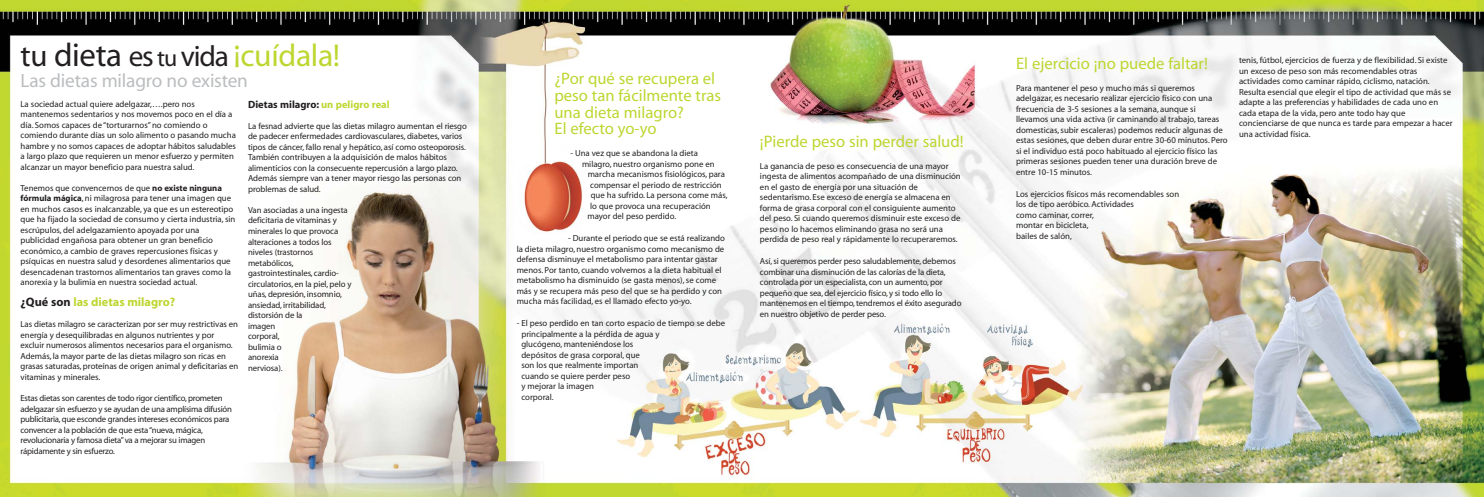
<style>
.page{position:relative;width:1484px;height:497px;background:#fff}
.page>*{position:absolute;margin:0;border:0;box-sizing:border-box;transform-origin:0 0}
.t1{font:31.68px "Myriad";letter-spacing:-.01em;color:#bed630}
.t2{font:19.25px "Myriad";letter-spacing:-.01em;color:#bbbdbf}
.t3{font:16.62px/16.6px "Myriad";color:#bed630}
.t4{font:700 12.25px "Myriad";color:#bed630}
.t5{font:700 10.5px "Myriad";color:#231f20}
.t6{font:8.75px/10.5px "Myriad";color:#231f20}
.t7{font:8.75px/10.5px "Myriad";letter-spacing:-.025em;color:#231f20}
.s1{font-size:30.97px;color:#231f20}
.s2{font-size:32.81px;color:#231f20}
.s3{font-size:29.31px;color:#231f20}
.s4{font-size:23.97px;color:#231f20}
.s5{font-weight:700}
.s6{color:#231f20}
.s7{color:#bed630}
</style>
<div class="page">
<img style="left:0;top:0;width:1484px;height:496px">
<h1 class="t1" style="left:21px;top:43px;width:321px"><span class="s1">tu</span> <span class="s2">dieta</span> <span class="s3">es</span><span class="s4">tu</span> <span class="s3">vida</span> ¡cuídala!</h1>
<h2 class="t2" style="left:21px;top:73px;width:229px">Las dietas milagro no existen</h2>
<p class="t6" style="left:21px;top:99px;width:217px">La sociedad actual quiere adelgazar,….pero nos mantenemos sedentarios y nos movemos poco en el día a día. Somos capaces de “torturarnos” no comiendo o comiendo durante días un solo alimento o pasando mucha hambre y no somos capaces de adoptar hábitos saludables a largo plazo que requieren un menor esfuerzo y permiten alcanzar un mayor beneficio para nuestra salud.</p>
<p class="t6" style="left:21px;top:183px;width:216px">Tenemos que convencernos de que <span class="s5">no existe ninguna fórmula mágica</span>, ni milagrosa para tener una imagen que en muchos casos es inalcanzable, ya que es un estereotipo que ha fijado la sociedad de consumo y cierta industria, sin escrúpulos, del adelgazamiento apoyada por una publicidad engañosa para obtener un gran beneficio económico, a cambio de graves repercusiones físicas y psíquicas en nuestra salud y desordenes alimentarios que desencadenan trastornos alimentarios tan graves como la anorexia y la bulimia en nuestra sociedad actual.</p>
<h3 class="t4" style="left:21px;top:297px;width:156px"><span class="s6">¿Qué son</span> las dietas milagro?</h3>
<p class="t6" style="left:21px;top:319px;width:219px">Las dietas milagro se caracterizan por ser muy restrictivas en energía y desequilibradas en algunos nutrientes y por excluir numerosos alimentos necesarios para el organismo.<br>Además, la mayor parte de las dietas milagro son ricas en grasas saturadas, proteínas de origen animal y deficitarias en vitaminas y minerales.</p>
<p class="t7" style="left:21px;top:393px;width:213px">Estas dietas son carentes de todo rigor científico, prometen adelgazar sin esfuerzo y se ayudan de una amplísima difusión publicitaria, que esconde grandes intereses económicos para convencer a la población de que esta “nueva, mágica, revolucionaria y famosa dieta”va a mejorar su imagen rápidamente y sin esfuerzo.</p>
<p class="t5" style="left:248px;top:100px;width:143px">Dietas milagro: <span class="s7">un peligro real</span></p>
<p class="t6" style="left:248px;top:121px;width:220px">La fesnad advierte que las dietas milagro aumentan el riesgo de padecer enfermedades cardiovasculares, diabetes, varios tipos de cáncer, fallo renal y hepático, así como osteoporosis.<br>También contribuyen a la adquisición de malos hábitos alimenticios con la consecuente repercusión a largo plazo.<br>Además siempre van a tener mayor riesgo las personas con problemas de salud.</p>
<p class="t6" style="left:248px;top:205px;width:105px">Van asociadas a una ingesta deficitaria de vitaminas y minerales lo que provoca alteraciones a todos los niveles (trastornos metabólicos, gastrointestinales, cardio&shy;circulatorios, en la piel, pelo y uñas, depresión, insomnio, ansiedad, irritabilidad, distorsión de la<br>imagen<br>corporal,<br>bulimia o<br>anorexia<br>nerviosa).</p>
<h3 class="t3" style="left:554px;top:72px;width:168px">¿Por qué se recupera el peso tan fácilmente tras una dieta milagro?<br>El efecto yo-yo</h3>
<p class="t6" style="left:570px;top:148px;width:129px">- Una vez que se abandona la dieta</p>
<p class="t6" style="left:582px;top:159px;width:134px">milagro, nuestro organismo pone en</p>
<p class="t6" style="left:588px;top:169px;width:139px">marcha mecanismos fisiológicos, para</p>
<p class="t6" style="left:590px;top:180px;width:133px">compensar el periodo de restricción</p>
<p class="t6" style="left:591px;top:190px;width:138px">que ha sufrido. La persona come más,</p>
<p class="t6" style="left:590px;top:201px;width:122px">lo que provoca una recuperación</p>
<p class="t6" style="left:587px;top:211px;width:90px">mayor del peso perdido.</p>
<p class="t6" style="left:517px;top:233px;width:210px;text-indent:51px">- Durante el periodo que se está realizando la dieta milagro, nuestro organismo como mecanismo de defensa disminuye el metabolismo para intentar gastar menos. Por tanto, cuando volvemos a la dieta habitual el metabolismo ha disminuido (se gasta menos), se come más y se recupera más peso del que se ha perdido y con mucha más facilidad, es el llamado efecto yo-yo.</p>
<p class="t6" style="left:521px;top:318px;width:205px;text-indent:-5px">- El peso perdido en tan corto espacio de tiempo se debe principalmente a la pérdida de agua y<br>glucógeno, manteniéndose los<br>depósitos de grasa corporal, que<br>son los que realmente importan<br>cuando se quiere perder peso<br>y mejorar la imagen<br>corporal.</p>
<h3 class="t3" style="left:760px;top:134px;width:205px">¡Pierde peso sin perder salud!</h3>
<p class="t6" style="left:760px;top:161px;width:202px">La ganancia de peso es consecuencia de una mayor ingesta de alimentos acompañado de una disminución en el gasto de energía por una situación de sedentarismo. Ese exceso de energía se almacena en forma de grasa corporal con el consiguiente aumento del peso. Si cuando queremos disminuir este exceso de peso no lo hacemos eliminando grasa no será una perdida de peso real y rápidamente lo recuperaremos.</p>
<p class="t6" style="left:760px;top:256px;width:203px">Así, si queremos perder peso saludablemente, debemos combinar una disminución de las calorías de la dieta, controlada por un especialista, con un aumento, por pequeño que sea, del ejercicio físico, y si todo ello lo mantenemos en el tiempo, tendremos el éxito asegurado en nuestro objetivo de perder peso.</p>
<h3 class="t3" style="left:1016px;top:56px;width:193px">El ejercicio ¡no puede faltar!</h3>
<p class="t6" style="left:1016px;top:83px;width:213px">Para mantener el peso y mucho más si queremos adelgazar, es necesario realizar ejercicio físico con una frecuencia de 3-5 sesiones a la semana, aunque si llevamos una vida activa (ir caminando al trabajo, tareas domesticas, subir escaleras) podemos reducir algunas de estas sesiones, que deben durar entre 30-60 minutos. Pero si el individuo está poco habituado al ejercicio físico las primeras sesiones pueden tener una duración breve de entre 10-15 minutos.</p>
<p class="t6" style="left:1016px;top:189px;width:165px">Los ejercicios físicos más recomendables son los de tipo aeróbico. Actividades<br>como caminar, correr,<br>montar en bicicleta,<br>bailes de salón,</p>
<p class="t6" style="left:1239px;top:56px;width:215px">tenis, fútbol, ejercicios de fuerza y de flexibilidad. Si existe un exceso de peso son más recomendables otras actividades como caminar rápido, ciclismo, natación.<br>Resulta esencial que elegir el tipo de actividad que más se adapte a las preferencias y habilidades de cada uno en cada etapa de la vida, pero ante todo hay que concienciarse de que nunca es tarde para empezar a hacer una actividad física.</p>
</div>
